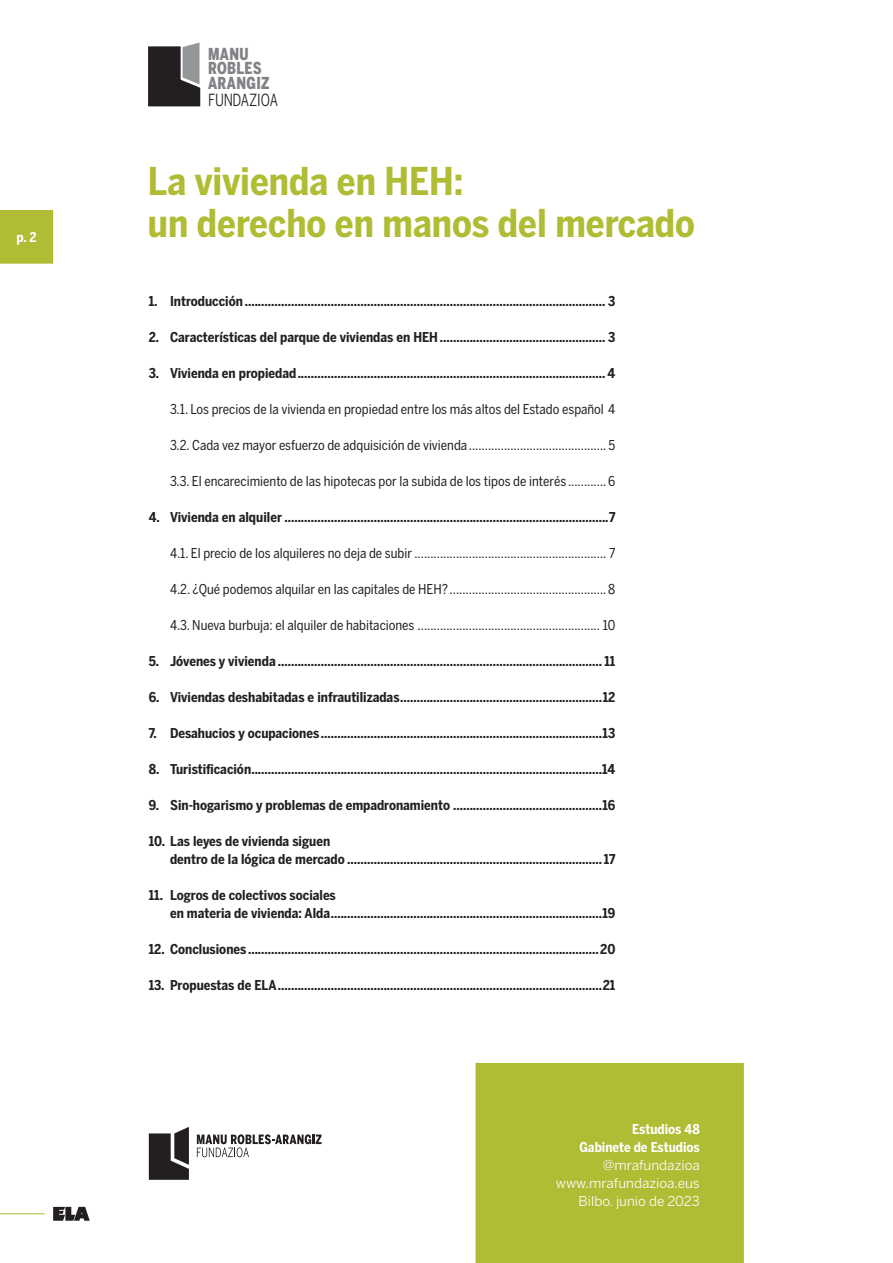
<style>
.page{position:relative;width:893px;height:1263px;background:#fff}
.page>*{position:absolute;margin:0;border:0;box-sizing:border-box;transform-origin:0 0}
.t1{font:700 38.1px/41.8px "Benton Sans Cond";color:#afbc34}
.t2{font:16.65px "Benton Sans Cond";letter-spacing:-.015em;color:#231f20;scale:.9 1}
.t3{font:900 16.35px/14.9px "Benton Sans Cond";letter-spacing:.02em;color:#808285;scale:.9 1}
.t4{font:700 13.5px/18px "Benton Sans Cond";color:#231f20}
.t5{font:13.5px "Benton Sans Cond";color:#231f20}
.t6{font:13.5px/18px "Benton Sans";color:#fff;text-align:right}
.t7{font:700 13.5px/18px "Benton Sans Cond";color:#fff;text-align:right}
</style>
<div class="page">
<div style="left:0;top:210px;width:53px;height:53px;background:#afbc34"></div>
<svg style="left:148px;top:43px;width:53px;height:64px;background:#504d4e"></svg>
<hr style="left:0;top:1213px;width:45px;height:1px;background:#afbc34">
<svg style="left:53px;top:1207px;width:37px;height:14px"></svg>
<svg style="left:197px;top:1134px;width:125px;height:23px"></svg>
<svg style="left:149px;top:1127px;width:40px;height:53px"></svg>
<div style="left:475px;top:1063px;width:269px;height:200px;background:#afbc34"></div>
<p class="t7" style="left:17px;top:228px;width:21px">p. 2</p>
<p class="t3" style="left:208px;top:46px;width:70px">MANU<br>ROBLES<br>ARANGIZ</p>
<p class="t2" style="left:208px;top:90px;width:79px">FUNDAZIOA</p>
<h1 class="t1" style="left:148px;top:160px;width:549px">La vivienda en HEH:<br>un derecho en manos del mercado</h1>
<p class="t4" style="left:149px;top:292px;width:468px">1. Introducción ............................................................................................................. 3</p>
<p class="t4" style="left:149px;top:328px;width:468px">2. Características del parque de viviendas en HEH.................................................. 3</p>
<p class="t4" style="left:149px;top:364px;width:468px">3. Vivienda en propiedad............................................................................................. 4</p>
<p class="t5" style="left:170px;top:401px;width:447px">3.1. Los precios de la vivienda en propiedad entre los más altos del Estado español 4</p>
<p class="t5" style="left:170px;top:437px;width:447px">3.2. Cada vez mayor esfuerzo de adquisición de vivienda........................................... 5</p>
<p class="t5" style="left:170px;top:473px;width:447px">3.3. El encarecimiento de las hipotecas por la subida de los tipos de interés ............ 6</p>
<p class="t4" style="left:149px;top:508px;width:468px">4. Vivienda en alquiler ..................................................................................................7</p>
<p class="t5" style="left:170px;top:545px;width:447px">4.1. El precio de los alquileres no deja de subir ............................................................ 7</p>
<p class="t5" style="left:170px;top:581px;width:447px">4.2. ¿Qué podemos alquilar en las capitales de HEH?................................................. 8</p>
<p class="t5" style="left:170px;top:617px;width:447px">4.3. Nueva burbuja: el alquiler de habitaciones ......................................................... 10</p>
<p class="t4" style="left:149px;top:652px;width:468px">5. Jóvenes y vivienda .................................................................................................. 11</p>
<p class="t4" style="left:149px;top:688px;width:468px">6. Viviendas deshabitadas e infrautilizadas.............................................................12</p>
<p class="t4" style="left:149px;top:724px;width:468px">7. Desahucios y ocupaciones.....................................................................................13</p>
<p class="t4" style="left:149px;top:760px;width:468px">8. Turistificación..........................................................................................................14</p>
<p class="t4" style="left:149px;top:796px;width:468px">9. Sin-hogarismo y problemas de empadronamiento .............................................16</p>
<p class="t4" style="left:170px;top:832px;width:447px;text-indent:-21px">10. Las leyes de vivienda siguen<br>dentro de la lógica de mercado ............................................................................. 17</p>
<p class="t4" style="left:170px;top:886px;width:447px;text-indent:-21px">11. Logros de colectivos sociales<br>en materia de vivienda: Alda..................................................................................19</p>
<p class="t4" style="left:149px;top:940px;width:468px">12. Conclusiones ..........................................................................................................20</p>
<p class="t4" style="left:149px;top:976px;width:468px">13. Propuestas de ELA..................................................................................................21</p>
<p class="t7" style="left:579px;top:1120px;width:122px">Estudios 48<br>Gabinete de Estudios</p>
<p class="t6" style="left:556px;top:1156px;width:145px">@mrafundazioa www.mrafundazioa.eus<br>Bilbo. junio de 2023</p>
</div>
